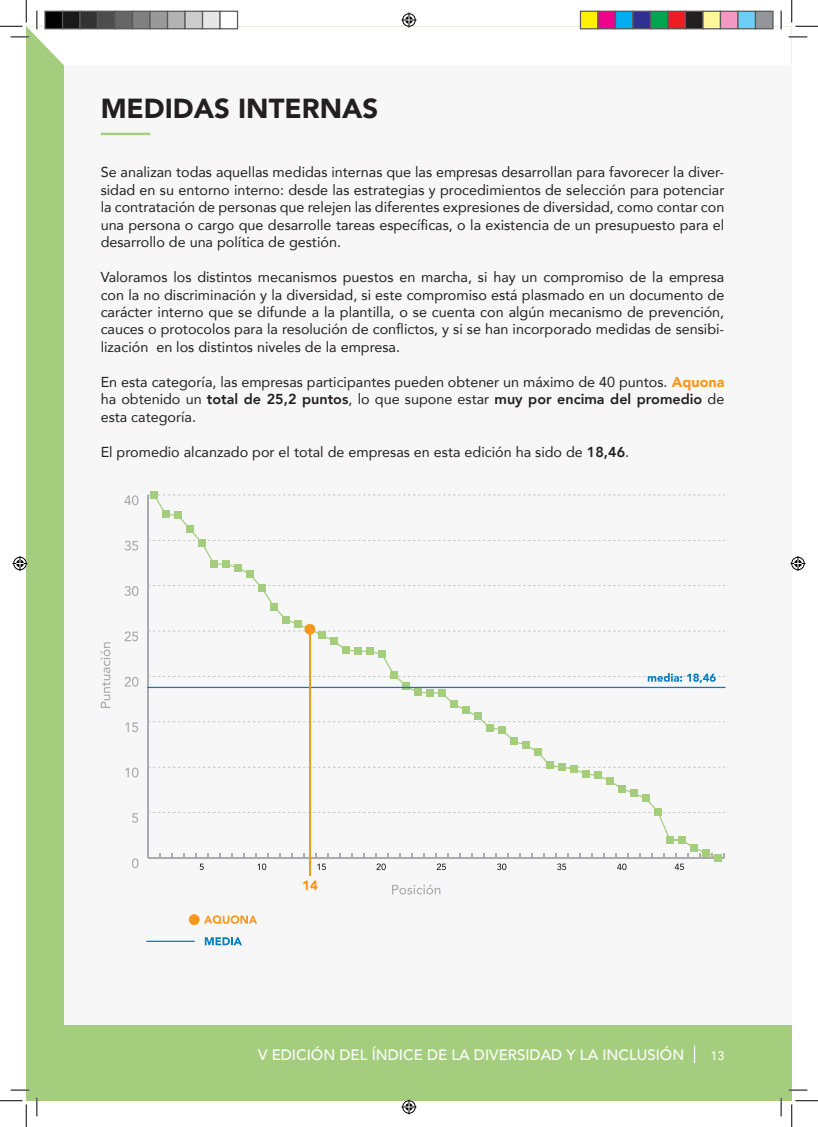
<style>
.page{position:relative;width:818px;height:1127px;background:#fff}
.page>*{position:absolute;margin:0;border:0;box-sizing:border-box;transform-origin:0 0}
.t1{font:900 27.5px "Avenir";color:#231f20}
.t2{font:500 15px "Avenir";color:#fff}
.t3{font:14.38px/17.4px "Avenir";color:#231f20;text-align:justify}
.t4{font:500 12.5px "Avenir";color:#fff}
.s1{font-weight:900;color:#f7971d}
.s2{font-weight:800}
</style>
<div class="page">
<div style="left:26px;top:26px;width:766px;height:1074px;background:#a4ce7d"></div>
<div style="left:27px;top:26px;width:765px;height:39px;background:#fff"></div>
<div style="left:64px;top:65px;width:728px;height:959px;background:#f7f7f8"></div>
<svg style="left:101px;top:642px;width:9px;height:65px"></svg>
<svg style="left:132px;top:858px;width:6px;height:10px"></svg>
<svg style="left:132px;top:813px;width:6px;height:9px"></svg>
<svg style="left:125px;top:767px;width:13px;height:10px"></svg>
<svg style="left:125px;top:722px;width:13px;height:10px"></svg>
<svg style="left:125px;top:676px;width:13px;height:10px"></svg>
<svg style="left:125px;top:631px;width:13px;height:10px"></svg>
<svg style="left:125px;top:586px;width:13px;height:10px"></svg>
<svg style="left:125px;top:540px;width:13px;height:10px"></svg>
<svg style="left:124px;top:495px;width:14px;height:10px"></svg>
<div style="left:150px;top:491px;width:7px;height:7px;background:#a4ce7d"></div>
<svg style="left:205px;top:937px;width:37px;height:8px"></svg>
<hr style="left:146px;top:940px;width:49px;height:1px;background:#007cc2">
<svg style="left:189px;top:914px;width:68px;height:10px"></svg>
<svg style="left:392px;top:884px;width:48px;height:10px"></svg>
<hr style="left:147px;top:686px;width:579px;height:2px;background:#007cc2">
<svg style="left:303px;top:880px;width:15px;height:9px"></svg>
<hr style="left:309px;top:629px;width:1px;height:246px;background:#f7971d">
<svg style="left:147px;top:494px;width:578px;height:375px"></svg>
<svg style="left:694px;top:1045px;width:1px;height:17px"></svg>
<hr style="left:101px;top:133px;width:49px;height:2px;background:#a4ce7d">
<svg style="left:11px;top:36px;width:18px;height:2px"></svg>
<svg style="left:788px;top:36px;width:19px;height:2px"></svg>
<svg style="left:11px;top:1089px;width:18px;height:1px"></svg>
<svg style="left:788px;top:1089px;width:19px;height:1px"></svg>
<svg style="left:36px;top:11px;width:2px;height:18px"></svg>
<svg style="left:36px;top:1097px;width:2px;height:18px"></svg>
<svg style="left:780px;top:11px;width:2px;height:18px"></svg>
<svg style="left:780px;top:1097px;width:2px;height:18px"></svg>
<svg style="left:0;top:0;width:27px;height:27px"></svg>
<svg style="left:0;top:1100px;width:27px;height:26px"></svg>
<svg style="left:791px;top:0;width:27px;height:27px"></svg>
<svg style="left:791px;top:1100px;width:27px;height:26px"></svg>
<svg style="left:401px;top:13px;width:15px;height:15px"></svg>
<svg style="left:401px;top:1099px;width:15px;height:15px"></svg>
<svg style="left:13px;top:556px;width:15px;height:15px"></svg>
<svg style="left:790px;top:556px;width:15px;height:15px"></svg>
<div style="left:45px;top:11px;width:18px;height:18px;background:#000"></div>
<div style="left:44px;top:11px;width:19px;height:18px;border:1px solid #595959"></div>
<div style="left:63px;top:11px;width:17px;height:18px;background:#1a1a1a"></div>
<div style="left:62px;top:11px;width:19px;height:18px;border:1px solid #595959"></div>
<div style="left:80px;top:11px;width:18px;height:18px;background:#333"></div>
<div style="left:79px;top:11px;width:19px;height:18px;border:1px solid #595959"></div>
<div style="left:98px;top:11px;width:17px;height:18px;background:#4d4d4d"></div>
<div style="left:97px;top:11px;width:19px;height:18px;border:1px solid #595959"></div>
<div style="left:115px;top:11px;width:18px;height:18px;background:#666"></div>
<div style="left:114px;top:11px;width:19px;height:18px;border:1px solid #595959"></div>
<div style="left:133px;top:11px;width:17px;height:18px;background:#808080"></div>
<div style="left:132px;top:11px;width:19px;height:18px;border:1px solid #595959"></div>
<div style="left:150px;top:11px;width:18px;height:18px;background:#999"></div>
<div style="left:149px;top:11px;width:19px;height:18px;border:1px solid #595959"></div>
<div style="left:168px;top:11px;width:17px;height:18px;background:#b3b3b3"></div>
<div style="left:167px;top:11px;width:19px;height:18px;border:1px solid #595959"></div>
<div style="left:185px;top:11px;width:18px;height:18px;background:#ccc"></div>
<div style="left:184px;top:11px;width:19px;height:18px;border:1px solid #595959"></div>
<div style="left:203px;top:11px;width:17px;height:18px;background:#e6e6e6"></div>
<div style="left:202px;top:11px;width:19px;height:18px;border:1px solid #595959"></div>
<div style="left:220px;top:11px;width:18px;height:18px;background:#fff"></div>
<div style="left:219px;top:11px;width:19px;height:18px;border:1px solid #595959"></div>
<div style="left:580px;top:11px;width:18px;height:18px;background:#fff101"></div>
<div style="left:580px;top:11px;width:18px;height:18px;border:1px solid #595959"></div>
<div style="left:598px;top:11px;width:17px;height:18px;background:#ed028c"></div>
<div style="left:597px;top:11px;width:19px;height:18px;border:1px solid #595959"></div>
<div style="left:615px;top:11px;width:18px;height:18px;background:#00aeef"></div>
<div style="left:615px;top:11px;width:18px;height:18px;border:1px solid #595959"></div>
<div style="left:633px;top:11px;width:17px;height:18px;background:#2e3092"></div>
<div style="left:632px;top:11px;width:19px;height:18px;border:1px solid #595959"></div>
<div style="left:650px;top:11px;width:18px;height:18px;background:#00a54f"></div>
<div style="left:650px;top:11px;width:18px;height:18px;border:1px solid #595959"></div>
<div style="left:668px;top:11px;width:17px;height:18px;background:#ee1d23"></div>
<div style="left:667px;top:11px;width:19px;height:18px;border:1px solid #595959"></div>
<div style="left:685px;top:11px;width:18px;height:18px;background:#231f20"></div>
<div style="left:685px;top:11px;width:18px;height:18px;border:1px solid #595959"></div>
<div style="left:703px;top:11px;width:17px;height:18px;background:#fff79a"></div>
<div style="left:702px;top:11px;width:19px;height:18px;border:1px solid #595959"></div>
<div style="left:720px;top:11px;width:18px;height:18px;background:#f499c2"></div>
<div style="left:720px;top:11px;width:18px;height:18px;border:1px solid #595959"></div>
<div style="left:738px;top:11px;width:17px;height:18px;background:#6bcff6"></div>
<div style="left:737px;top:11px;width:19px;height:18px;border:1px solid #595959"></div>
<div style="left:755px;top:11px;width:18px;height:18px;background:#939598"></div>
<div style="left:755px;top:11px;width:18px;height:18px;border:1px solid #595959"></div>
<h1 class="t1" style="left:101px;top:84px;width:279px">MEDIDAS INTERNAS</h1>
<p class="t3" style="left:101px;top:163px;width:625px">Se analizan todas aquellas medidas internas que las empresas desarrollan para favorecer la diver&shy;sidad en su entorno interno: desde las estrategias y procedimientos de selección para potenciar la contratación de personas que relejen las diferentes expresiones de diversidad, como contar con una persona o cargo que desarrolle tareas específicas, o la existencia de un presupuesto para el desarrollo de una política de gestión.</p>
<p class="t3" style="left:101px;top:268px;width:625px">Valoramos los distintos mecanismos puestos en marcha, si hay un compromiso de la empresa con la no discriminación y la diversidad, si este compromiso está plasmado en un documento de carácter interno que se difunde a la plantilla, o se cuenta con algún mecanismo de prevención, cauces o protocolos para la resolución de conflictos, y si se han incorporado medidas de sensibi&shy;lización en los distintos niveles de la empresa.</p>
<p class="t3" style="left:101px;top:372px;width:625px">En esta categoría, las empresas participantes pueden obtener un máximo de 40 puntos. <span class="s1">Aquona </span>ha obtenido un <span class="s2">total de 25,2 puntos</span>, lo que supone estar <span class="s2">muy por encima del promedio</span> de esta categoría.</p>
<p class="t3" style="left:101px;top:442px;width:530px">El promedio alcanzado por el total de empresas en esta edición ha sido de <span class="s2">18,46</span>.</p>
<p class="t2" style="left:258px;top:1041px;width:428px">V EDICIÓN DEL ÍNDICE DE LA DIVERSIDAD Y LA INCLUSIÓN</p>
<p class="t4" style="left:710px;top:1044px;width:15px">13</p>
</div>
